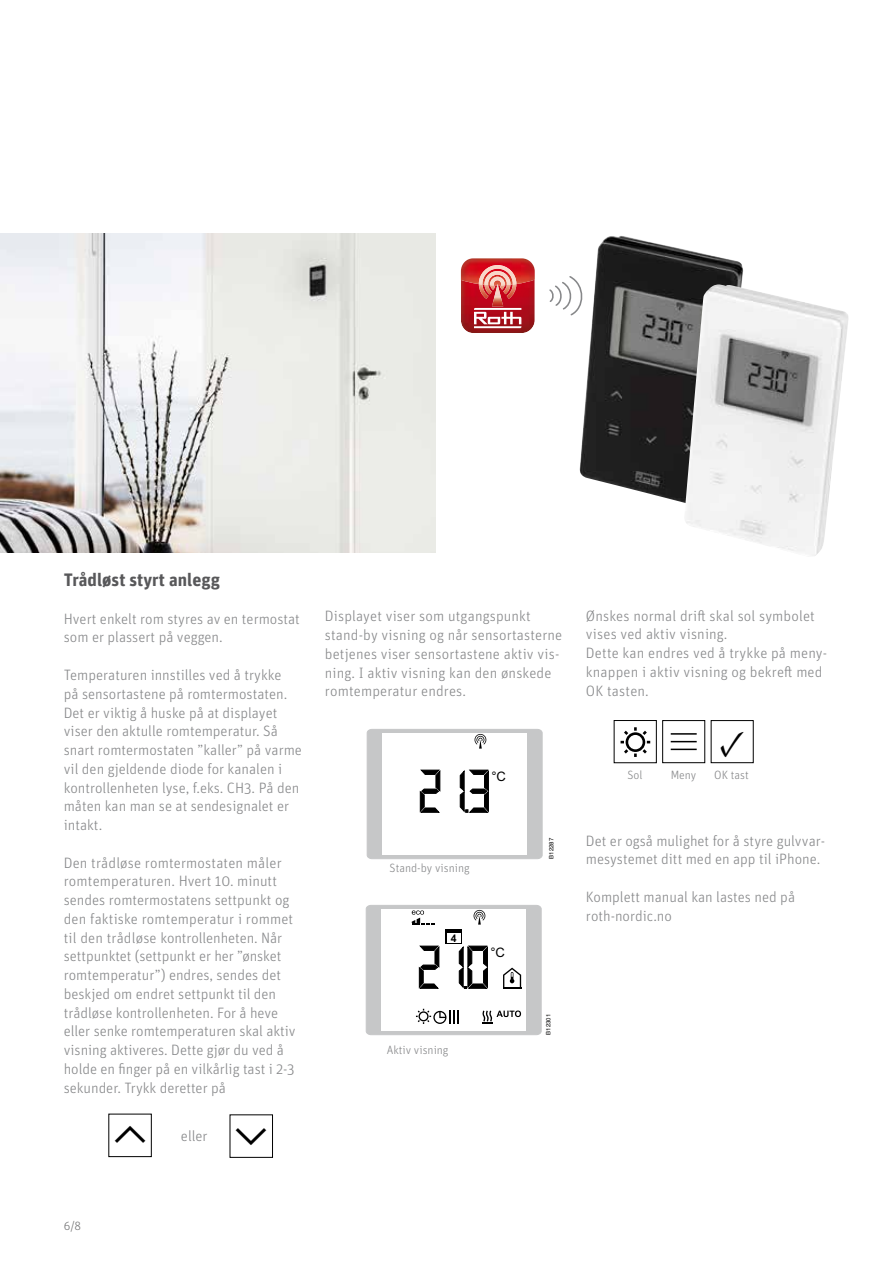
<style>
.page{position:relative;width:893px;height:1263px;background:#fff}
.page>*{position:absolute;margin:0;border:0;box-sizing:border-box;transform-origin:0 0}
.t1{font:37.5px "Minion Pro";color:#000}
.t2{font:700 18px "Unit OT";color:#58585a}
.t3{font:300 15px/18.8px "Unit OT";color:#87888a}
.t4{font:13.05px "Arial";color:#000}
.t5{font:300 12px "Unit OT";color:#87888a}
.t6{font:300 12px "Unit OT";color:#707172}
.t7{font:700 10.5px "Arial";color:#000}
.t8{font:6px "Helvetica";color:#000}
</style>
<div class="page">
<img style="left:0;top:234px;width:436px;height:319px">
<svg style="left:367px;top:729px;width:175px;height:130px"></svg>
<svg style="left:366px;top:905px;width:175px;height:130px"></svg>
<div style="left:447px;top:933px;width:13px;height:9px;background:#fff"></div>
<div style="left:230px;top:1114px;width:43px;height:44px;border:1px solid #000"></div>
<div style="left:108px;top:1114px;width:44px;height:43px;border:1px solid #000"></div>
<img style="left:579px;top:236px;width:164px;height:267px">
<img style="left:684px;top:284px;width:165px;height:272px">
<svg style="left:549px;top:276px;width:33px;height:39px"></svg>
<svg style="left:460px;top:258px;width:75px;height:75px;background:#c9484d"></svg>
<svg style="left:621px;top:727px;width:29px;height:30px"></svg>
<div style="left:614px;top:720px;width:43px;height:43px;border:1px solid #000"></div>
<div style="left:711px;top:720px;width:43px;height:43px;border:1px solid #000"></div>
<div style="left:662px;top:720px;width:43px;height:43px;border:1px solid #000"></div>
<hr style="left:671px;top:733px;width:26px;height:2px;background:#000">
<svg style="left:671px;top:741px;width:26px;height:1px"></svg>
<svg style="left:671px;top:749px;width:26px;height:1px"></svg>
<p class="t2" style="left:64px;top:568px;width:158px">Trådløst styrt anlegg</p>
<p class="t3" style="left:64px;top:609px;width:238px">Hvert enkelt rom styres av en termostat som er plassert på veggen.</p>
<p class="t3" style="left:64px;top:665px;width:240px">Temperaturen innstilles ved å trykke<br>på sensortastene på romtermostaten.<br>Det er viktig å huske på at displayet viser den aktulle romtemperatur. Så snart romtermostaten ”kaller” på varme vil den gjeldende diode for kanalen i kontrollenheten lyse, f.eks. CH3. På den måten kan man se at sendesignalet er intakt.</p>
<p class="t3" style="left:64px;top:853px;width:233px">Den trådløse romtermostaten måler romtemperaturen. Hvert 10. minutt sendes romtermostatens settpunkt og den faktiske romtemperatur i rommet til den trådløse kontrollenheten. Når settpunktet (settpunkt er her ”ønsket romtemperatur”) endres, sendes det beskjed om endret settpunkt til den trådløse kontrollenheten. For å heve eller senke romtemperaturen skal aktiv visning aktiveres. Dette gjør du ved å holde en finger på en vilkårlig tast i 2-3 sekunder. Trykk deretter på</p>
<p class="t3" style="left:181px;top:1126px;width:28px">eller</p>
<p class="t3" style="left:325px;top:607px;width:239px">Displayet viser som utgangspunkt stand-by visning og når sensortasterne betjenes viser sensortastene aktiv vis&shy;ning. I aktiv visning kan den ønskede romtemperatur endres.</p>
<p class="t3" style="left:586px;top:606px;width:243px">Ønskes normal drift skal sol symbolet vises ved aktiv visning.<br>Dette kan endres ved å trykke på meny&shy;knappen i aktiv visning og bekreft med<br>OK tasten.</p>
<p class="t4" style="left:491px;top:769px;width:16px">°C</p>
<p class="t5" style="left:390px;top:861px;width:82px">Stand-by visning</p>
<p class="t7" style="left:451px;top:931px;width:7px">4</p>
<p class="t4" style="left:490px;top:945px;width:16px">°C</p>
<p class="t5" style="left:387px;top:1043px;width:63px">Aktiv visning</p>
<p class="t8" style="left:548px;top:859px;width:22px;rotate:-90deg">B12287</p>
<h1 class="t1" style="left:719px;top:718px;width:27px">✓</h1>
<p class="t5" style="left:627px;top:768px;width:17px">Sol</p>
<p class="t5" style="left:671px;top:768px;width:27px">Meny</p>
<p class="t5" style="left:714px;top:768px;width:36px">OK tast</p>
<p class="t3" style="left:586px;top:831px;width:241px">Det er også mulighet for å styre gulvvar&shy;mesystemet ditt med en app til iPhone.</p>
<p class="t3" style="left:586px;top:887px;width:211px">Komplett manual kan lastes ned på roth-nordic.no</p>
<p class="t8" style="left:545px;top:1035px;width:22px;rotate:-90deg">B12301</p>
<p class="t6" style="left:64px;top:1219px;width:19px">6/8</p>
</div>
